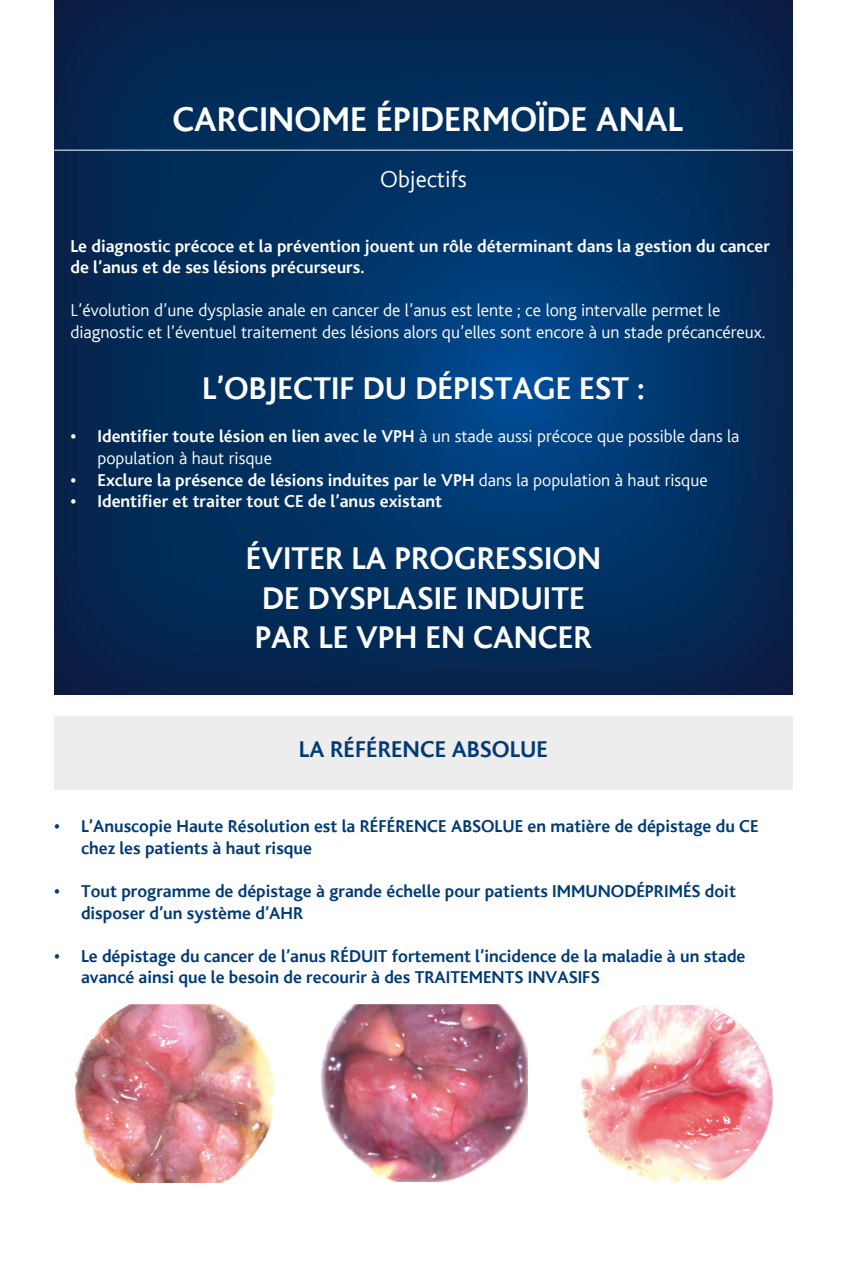
<style>
.page{position:relative;width:847px;height:1263px;background:#fff}
.page>*{position:absolute;margin:0;border:0;box-sizing:border-box;transform-origin:0 0}
.t1{font:700 36px "Bliss";color:#fff}
.t2{font:700 33px/39.6px "Bliss";color:#fff}
.t3{font:700 24px "Bliss";color:#003b77}
.t4{font:300 24px "Bliss";color:#fff}
.t5{font:700 18px/21.6px "Bliss";color:#003b77}
.t6{font:300 18px/21.6px "Bliss";color:#fff}
.t7{font:700 18px/21.6px "Bliss";color:#fff}
.s1{font-weight:700}
.s2{font-weight:300}
</style>
<div class="page">
<img style="left:54px;top:0;width:633px;height:640px">
<img style="left:687px;top:0;width:105px;height:694px">
<img style="left:54px;top:640px;width:634px;height:54px">
<hr style="left:54px;top:150px;width:738px;height:1px;background:#fff">
<div style="left:54px;top:716px;width:738px;height:74px;background:#ededed"></div>
<img style="left:320px;top:1003px;width:207px;height:178px">
<img style="left:579px;top:1005px;width:194px;height:177px">
<img style="left:74px;top:1005px;width:201px;height:177px">
<h1 class="t1" style="left:172px;top:100px;width:512px">CARCINOME ÉPIDERMOÏDE ANAL</h1>
<h3 class="t4" style="left:380px;top:166px;width:88px">Objectifs</h3>
<p class="t7" style="left:70px;top:235px;width:700px">Le diagnostic précoce et la prévention jouent un rôle déterminant dans la gestion du cancer de l’anus et de ses lésions précurseurs.</p>
<p class="t6" style="left:70px;top:300px;width:696px">L’évolution d’une dysplasie anale en cancer de l’anus est lente ; ce long intervalle permet le diagnostic et l’éventuel traitement des lésions alors qu’elles sont encore à un stade précancéreux.</p>
<h2 class="t2" style="left:202px;top:369px;width:444px">L’OBJECTIF DU DÉPISTAGE EST :</h2>
<p class="t6" style="left:97px;top:426px;width:643px;text-indent:-27px"><span class="s1">• Identifier toute lésion en lien avec le VPH</span> à un stade aussi précoce que possible dans la population à haut risque</p>
<p class="t7" style="left:70px;top:469px;width:638px">• Exclure la présence de lésions induites par le VPH <span class="s2">dans la population à haut risque</span></p>
<p class="t7" style="left:70px;top:491px;width:373px">• Identifier et traiter tout CE de l’anus existant</p>
<h2 class="t2" style="left:246px;top:539px;width:357px">ÉVITER LA PROGRESSION<br>DE DYSPLASIE INDUITE<br>PAR LE VPH EN CANCER</h2>
<h3 class="t3" style="left:299px;top:736px;width:250px">LA RÉFÉRENCE ABSOLUE</h3>
<p class="t5" style="left:81px;top:816px;width:679px;text-indent:-27px">• L’Anuscopie Haute Résolution est la RÉFÉRENCE ABSOLUE en matière de dépistage du CE chez les patients à haut risque</p>
<p class="t5" style="left:81px;top:880px;width:656px;text-indent:-27px">• Tout programme de dépistage à grande échelle pour patients IMMUNODÉPRIMÉS doit disposer d’un système d’AHR</p>
<p class="t5" style="left:81px;top:945px;width:665px;text-indent:-27px">• Le dépistage du cancer de l’anus RÉDUIT fortement l’incidence de la maladie à un stade avancé ainsi que le besoin de recourir à des TRAITEMENTS INVASIFS</p>
</div>
